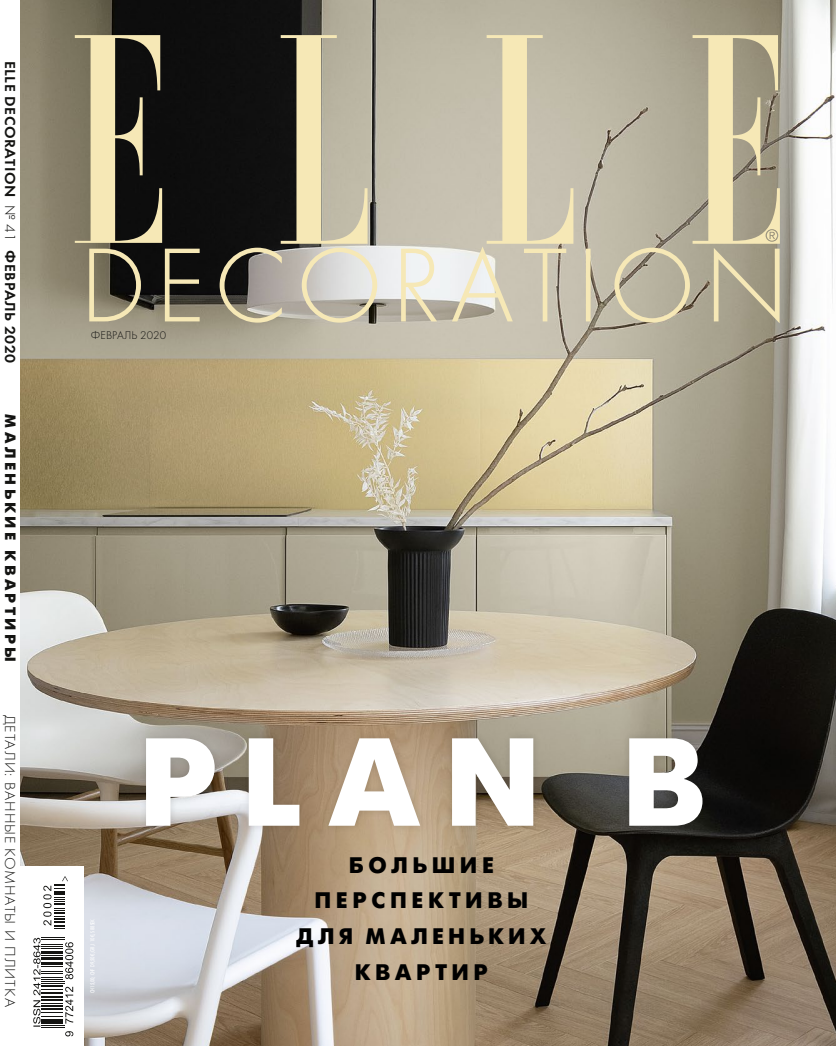
<style>
.page{position:relative;width:836px;height:1046px;background:#fff}
.page>*{position:absolute;margin:0;border:0;box-sizing:border-box;transform-origin:0 0}
.t1{font:700 124.75px "Futura Futuris";color:#fff}
.t2{font:700 22.5px/35.6px "Futura Futuris";letter-spacing:.205em;color:#000;text-align:center}
.t3{font:15px "Futura Demi";letter-spacing:.035em;color:#141412;scale:1.05 1}
.t4{font:300 15px "Futura";letter-spacing:.055em;color:#141412;scale:1.05 1}
.t5{font:700 15px "Futura Futuris";letter-spacing:.205em;color:#141412;scale:1.05 1}
.t6{font:300 11.62px "Futura";letter-spacing:.01em;color:#141412}
.s1{font-family:"Futura";font-weight:300}
</style>
<div class="page">
<img style="left:21px;top:0;width:815px;height:1045px">
<div style="left:138px;top:730px;width:572px;height:103px;background:#000;opacity:.13"></div>
<div style="left:21px;top:865px;width:63px;height:180px;background:#fff"></div>
<svg style="left:43px;top:876px;width:25px;height:51px"></svg>
<svg style="left:33px;top:937px;width:40px;height:99px"></svg>
<svg style="left:75px;top:35px;width:705px;height:288px;background:#9d9784"></svg>
<p class="t3" style="left:20px;top:61px;width:174px;rotate:90deg">ELLE DECORATION <span class="s1">№ 41</span></p>
<p class="t3" style="left:20px;top:250px;width:109px;rotate:90deg">ФЕВРАЛЬ 2020</p>
<p class="t5" style="left:19px;top:414px;width:237px;rotate:90deg">МАЛЕНЬКИЕ КВАРТИРЫ</p>
<p class="t4" style="left:19px;top:714px;width:280px;rotate:90deg">ДЕТАЛИ: ВАННЫЕ КОМНАТЫ И ПЛИТКА</p>
<p class="t6" style="left:91px;top:328px;width:77px">ФЕВРАЛЬ 2020</p>
<h1 class="t1" style="left:138px;top:708px;width:569px">PLAN B</h1>
<p class="t2" style="left:297px;top:847px;width:251px">БОЛЬШИЕ<br>ПЕРСПЕКТИВЫ<br>ДЛЯ МАЛЕНЬКИХ<br>КВАРТИР</p>
</div>
